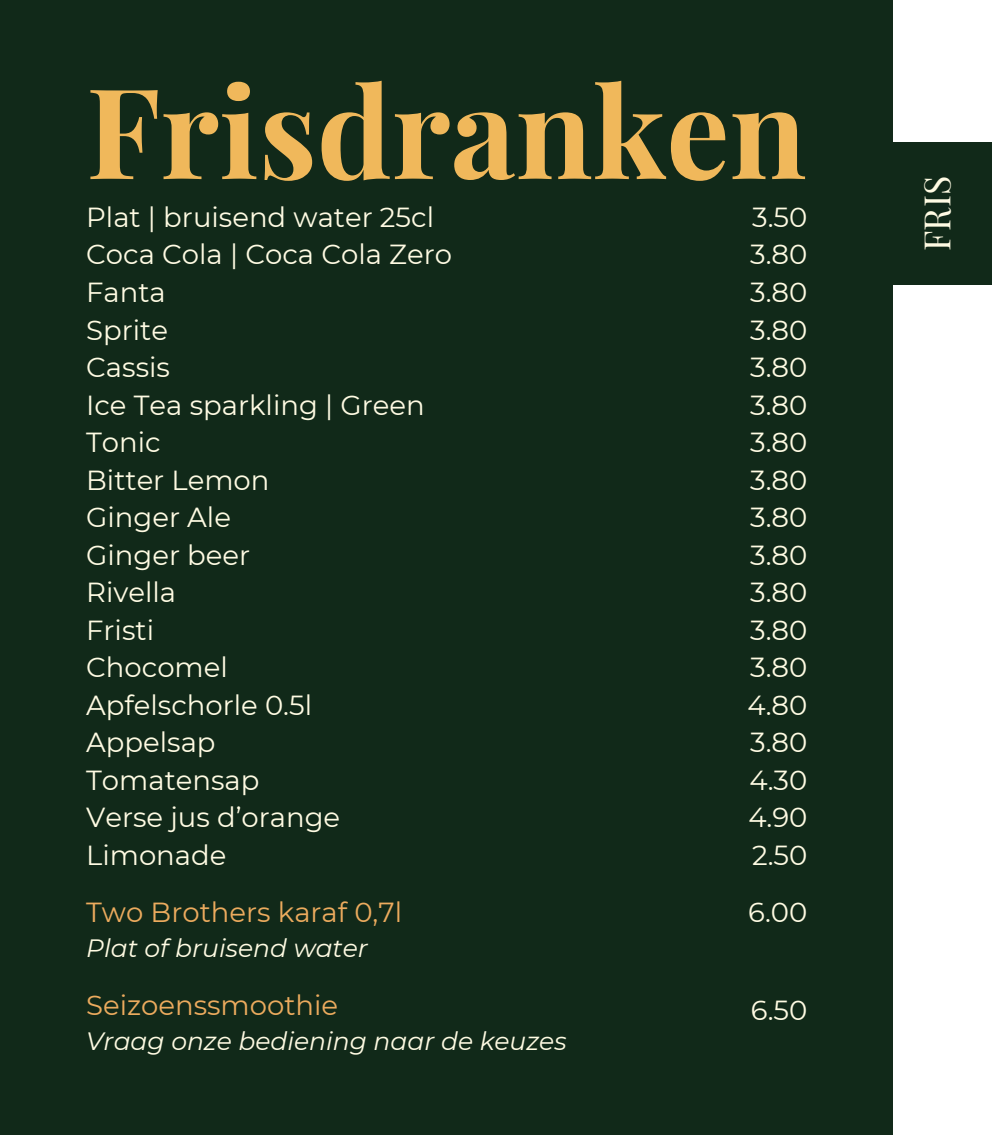
<style>
.page{position:relative;width:992px;height:1135px;background:#fff}
.page>*{position:absolute;margin:0;border:0;box-sizing:border-box;transform-origin:0 0}
.t1{font:700 125.5px "Playfair Display";color:#f0b85b}
.t2{font:35.75px "Playfair Display";color:#fffbe3}
.t3{font:27.5px "Montserrat";color:#fffbe3}
.t4{font:27.5px "Montserrat";color:#ecab5e}
.t5{font:italic 25px "Montserrat";color:#fffbe3}
</style>
<div class="page">
<div style="left:867px;top:142px;width:125px;height:142px;background:#112919"></div>
<div style="left:0;top:0;width:893px;height:1134px;background:#112919"></div>
<p class="t1" style="left:86px;top:43px;width:722px">Frisdranken</p>
<p class="t3" style="left:86px;top:200px;width:349px">Plat | bruisend water 25cl</p>
<p class="t3" style="left:86px;top:238px;width:367px">Coca Cola | Coca Cola Zero</p>
<p class="t3" style="left:86px;top:275px;width:81px">Fanta</p>
<p class="t3" style="left:86px;top:313px;width:83px">Sprite</p>
<p class="t3" style="left:86px;top:350px;width:85px">Cassis</p>
<p class="t3" style="left:86px;top:388px;width:340px">Ice Tea sparkling | Green</p>
<p class="t3" style="left:86px;top:425px;width:76px">Tonic</p>
<p class="t3" style="left:86px;top:463px;width:185px">Bitter Lemon</p>
<p class="t3" style="left:86px;top:500px;width:146px">Ginger Ale</p>
<p class="t3" style="left:86px;top:538px;width:165px">Ginger beer</p>
<p class="t3" style="left:86px;top:575px;width:91px">Rivella</p>
<p class="t3" style="left:86px;top:613px;width:69px">Fristi</p>
<p class="t3" style="left:86px;top:650px;width:143px">Chocomel</p>
<p class="t3" style="left:86px;top:688px;width:227px">Apfelschorle 0.5l</p>
<p class="t3" style="left:86px;top:725px;width:131px">Appelsap</p>
<p class="t3" style="left:86px;top:763px;width:175px">Tomatensap</p>
<p class="t3" style="left:86px;top:800px;width:256px">Verse jus d’orange</p>
<p class="t3" style="left:86px;top:838px;width:142px">Limonade</p>
<p class="t4" style="left:86px;top:895px;width:317px">Two Brothers karaf 0,7l</p>
<p class="t5" style="left:86px;top:933px;width:283px">Plat of bruisend water</p>
<p class="t4" style="left:86px;top:988px;width:253px">Seizoenssmoothie</p>
<p class="t5" style="left:86px;top:1025px;width:482px">Vraag onze bediening naar de keuzes</p>
<p class="t3" style="left:752px;top:200px;width:57px">3.50</p>
<p class="t3" style="left:750px;top:238px;width:59px">3.80</p>
<p class="t3" style="left:750px;top:275px;width:59px">3.80</p>
<p class="t3" style="left:750px;top:313px;width:59px">3.80</p>
<p class="t3" style="left:750px;top:350px;width:59px">3.80</p>
<p class="t3" style="left:750px;top:388px;width:59px">3.80</p>
<p class="t3" style="left:750px;top:425px;width:59px">3.80</p>
<p class="t3" style="left:750px;top:463px;width:59px">3.80</p>
<p class="t3" style="left:750px;top:500px;width:59px">3.80</p>
<p class="t3" style="left:750px;top:538px;width:59px">3.80</p>
<p class="t3" style="left:750px;top:575px;width:59px">3.80</p>
<p class="t3" style="left:750px;top:613px;width:59px">3.80</p>
<p class="t3" style="left:750px;top:650px;width:59px">3.80</p>
<p class="t3" style="left:747px;top:688px;width:61px">4.80</p>
<p class="t3" style="left:750px;top:725px;width:59px">3.80</p>
<p class="t3" style="left:750px;top:763px;width:59px">4.30</p>
<p class="t3" style="left:748px;top:800px;width:61px">4.90</p>
<p class="t3" style="left:752px;top:838px;width:57px">2.50</p>
<h1 class="t3" style="left:748px;top:895px;width:61px">6.00</h1>
<h2 class="t3" style="left:751px;top:993px;width:58px">6.50</h2>
<p class="t2" style="left:912px;top:251px;width:76px;rotate:-90deg">FRIS</p>
</div>
